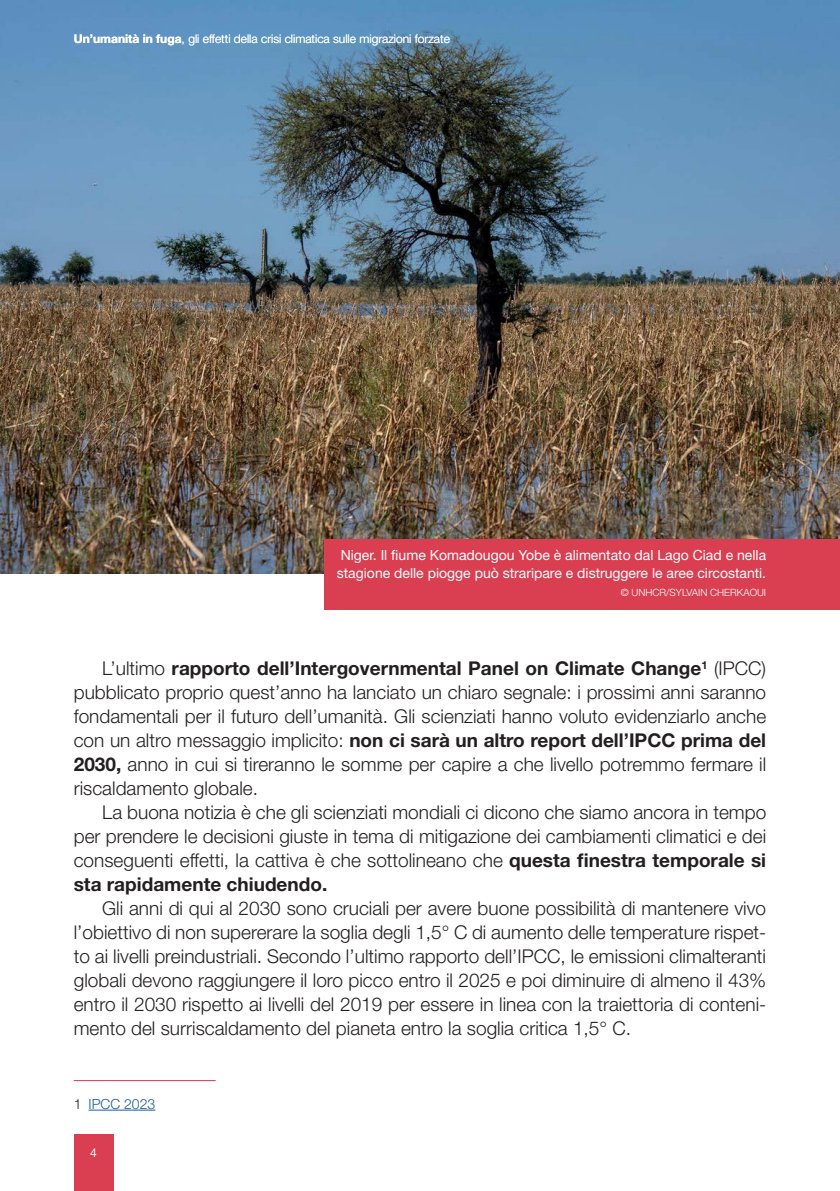
<style>
.page{position:relative;width:840px;height:1191px;background:#fff}
.page>*{position:absolute;margin:0;border:0;box-sizing:border-box;transform-origin:0 0}
.testo{font:300 19px/24px "Helvetica Neue LT Std";color:#231f20;text-align:justify}
.testo_box_foto{font:14px/18px "Helvetica Neue LT Std";color:#fff}
.nota_pie_pagina{font:300 14px "Helvetica Neue LT Std";color:#175d9e}
.t1{font:300 12px "Helvetica Neue LT Std";color:#fff}
.t2{font:12px "Helvetica Neue LT Std";color:#fff}
.testo_box_foto-2{font:300 10px "Helvetica Neue LT Std";color:#fff}
.s1{font-weight:700}
.s2{color:#231f20}
</style>
<div class="page">
<hr style="left:74px;top:1080px;width:141px;height:1px;background:#da3f51">
<hr style="left:88px;top:1109px;width:67px;height:1px;background:#175d9e">
<img style="left:0;top:0;width:839px;height:573px">
<div style="left:324px;top:539px;width:515px;height:70px;background:#da3f51"></div>
<div style="left:74px;top:1134px;width:39px;height:57px;background:#da3f51"></div>
<p class="t1" style="left:74px;top:31px;width:377px"><span class="s1">Un’umanità in fuga</span>, gli effetti della crisi climatica sulle migrazioni forzate</p>
<p class="testo_box_foto" style="left:337px;top:546px;width:430px">Niger. Il fiume Komadougou Yobe è alimentato dal Lago Ciad e nella stagione delle piogge può straripare e distruggere le aree circostanti.</p>
<p class="testo_box_foto-2" style="left:620px;top:586px;width:147px">© UNHCR/SYLVAIN CHERKAOUI</p>
<p class="testo" style="left:74px;top:656px;width:693px;text-indent:28px">L’ultimo <span class="s1">rapporto dell’Intergovernmental Panel on Climate Change</span><sup>1</sup> (IPCC) pubblicato proprio quest’anno ha lanciato un chiaro segnale: i prossimi anni saranno fondamentali per il futuro dell’umanità. Gli scienziati hanno voluto evidenziarlo anche con un altro messaggio implicito: <span class="s1">non ci sarà un altro report dell’IPCC prima del 2030,</span> anno in cui si tireranno le somme per capire a che livello potremmo fermare il riscaldamento globale.</p>
<p class="testo" style="left:74px;top:800px;width:693px;text-indent:28px">La buona notizia è che gli scienziati mondiali ci dicono che siamo ancora in tempo per prendere le decisioni giuste in tema di mitigazione dei cambiamenti climatici e dei conseguenti effetti, la cattiva è che sottolineano che <span class="s1">questa finestra temporale si sta rapidamente chiudendo.</span></p>
<p class="testo" style="left:74px;top:896px;width:693px;text-indent:28px">Gli anni di qui al 2030 sono cruciali per avere buone possibilità di mantenere vivo l’obiettivo di non supererare la soglia degli 1,5° C di aumento delle temperature rispet&shy;to ai livelli preindustriali. Secondo l’ultimo rapporto dell’IPCC, le emissioni climalteranti globali devono raggiungere il loro picco entro il 2025 e poi diminuire di almeno il 43% entro il 2030 rispetto ai livelli del 2019 per essere in linea con la traiettoria di conteni&shy;mento del surriscaldamento del pianeta entro la soglia critica 1,5° C.</p>
<p class="nota_pie_pagina" style="left:74px;top:1095px;width:83px"><span class="s2">1</span> IPCC 2023</p>
<p class="t2" style="left:90px;top:1145px;width:8px">4</p>
<p class="t1" style="left:74px;top:1145px;width:29px">4 &gt;&gt;</p>
</div>
